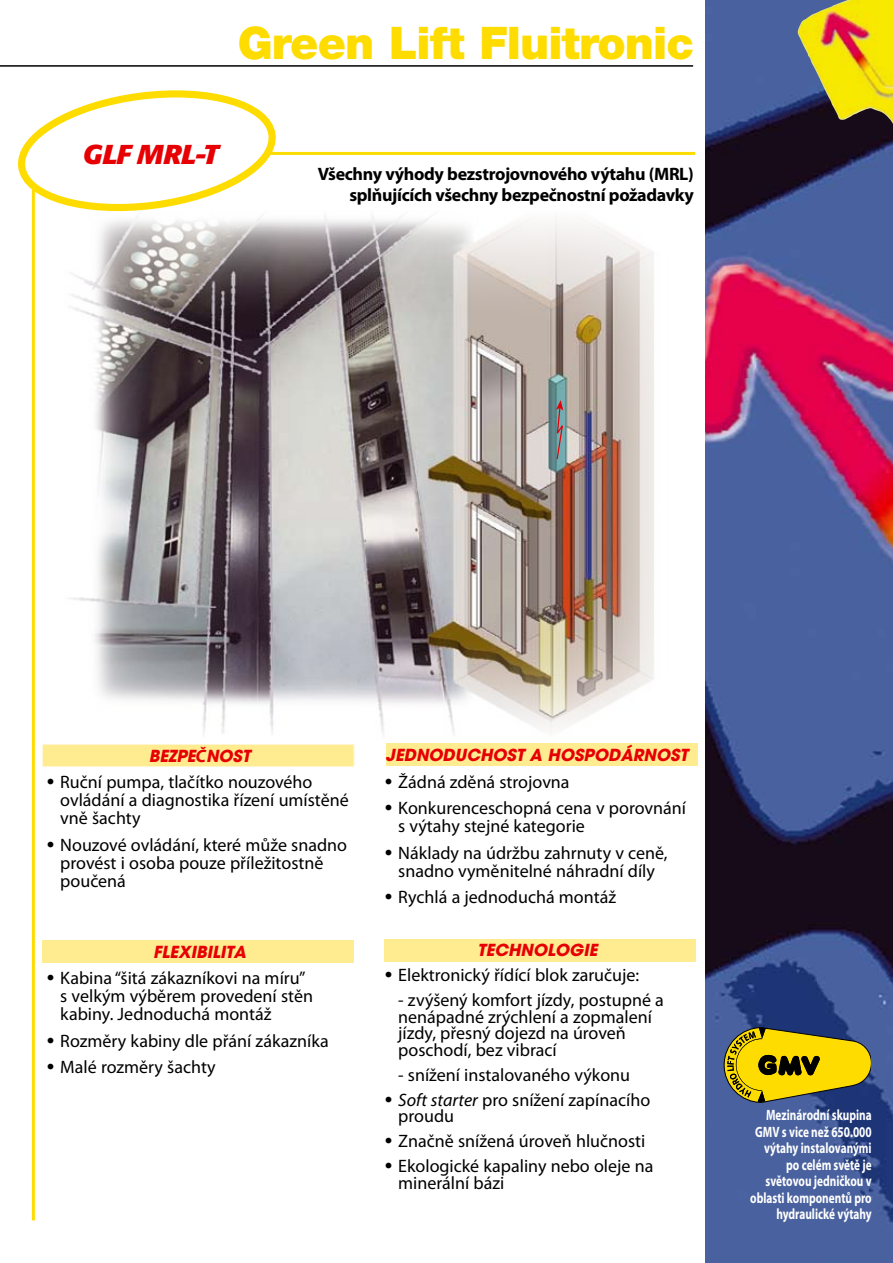
<style>
.page{position:relative;width:893px;height:1263px;background:#fff}
.page>*{position:absolute;margin:0;border:0;box-sizing:border-box;transform-origin:0 0}
.t1{font:900 45px "Helvetica Neue";letter-spacing:-.02em;color:#ffdc00}
.t2{font:italic 700 27px "Formata";letter-spacing:-.01em;color:#e60004;scale:1.04 1}
.t3{font:18px/18px "Myriad Pro";color:#000}
.t4{font:700 18px/21.8px "Myriad Pro";letter-spacing:-.02em;color:#000;text-align:right}
.t5{font:italic 700 16.5px "Avant Garde";color:#e60004}
.t6{font:700 15px/16.5px "Myriad Pro";color:#fff;text-align:right;scale:.75 1}
.s1{font-family:"Myriad Pro";font-size:18px}
.s2{font-family:"Helvetica"}
.s3{font-style:italic}
</style>
<div class="page">
<div style="left:386px;top:743px;width:311px;height:23px;background:#ffec91"></div>
<div style="left:384px;top:939px;width:311px;height:22px;background:#ffec91"></div>
<div style="left:43px;top:940px;width:311px;height:22px;background:#ffec91"></div>
<img style="left:706px;top:0;width:187px;height:1263px">
<hr style="left:32px;top:163px;width:3px;height:1057px;background:#ffdc00">
<svg style="left:18px;top:90px;width:269px;height:139px"></svg>
<hr style="left:267px;top:152px;width:428px;height:3px;background:#ffdc00">
<div style="left:43px;top:744px;width:311px;height:23px;background:#ffec91"></div>
<div style="left:43px;top:744px;width:311px;height:23px;border:1px solid #fff8d8"></div>
<hr style="left:0;top:65px;width:693px;height:2px;background:#000">
<svg style="left:723px;top:1027px;width:148px;height:76px;background:#a79822"></svg>
<img style="left:64px;top:210px;width:590px;height:524px">
<img style="left:797px;top:0;width:96px;height:178px">
<svg style="left:556px;top:400px;width:8px;height:60px"></svg>
<h1 class="t1" style="left:238px;top:16px;width:457px">Green Lift Fluitronic</h1>
<h2 class="t2" style="left:83px;top:138px;width:132px">GLF MRL-T</h2>
<p class="t4" style="left:318px;top:162px;width:377px">Všechny výhody bezstrojovnového výtahu (MRL) splňujících všechny bezpečnostní požadavky</p>
<p class="t5" style="left:149px;top:745px;width:103px">BEZPE<span class="s1">Č</span>NOST</p>
<p class="t3" style="left:60px;top:773px;width:290px;text-indent:-13px"><span class="s2">•</span> Ruční pumpa, tlačítko nouzového ovládání a diagnostika řízení umístěné vně šachty</p>
<p class="t3" style="left:60px;top:835px;width:288px;text-indent:-13px"><span class="s2">•</span> Nouzové ovládání, které může snadno provést i osoba pouze příležitostně poučená</p>
<p class="t5" style="left:153px;top:941px;width:94px">FLEXIBILITA</p>
<p class="t3" style="left:60px;top:969px;width:254px;text-indent:-13px"><span class="s2">•</span> Kabina “šitá zákazníkovi na míru” s velkým výběrem provedení stěn kabiny. Jednoduchá montáž</p>
<p class="t3" style="left:48px;top:1031px;width:283px"><span class="s2">•</span> Rozměry kabiny dle přání zákazníka</p>
<p class="t3" style="left:48px;top:1058px;width:170px"><span class="s2">•</span> Malé rozměry šachty</p>
<p class="t5" style="left:385px;top:745px;width:304px">JEDNODUCHOST A HOSPODÁRNOST</p>
<p class="t3" style="left:385px;top:772px;width:186px"><span class="s2">•</span> Žádná zděná strojovna</p>
<p class="t3" style="left:398px;top:799px;width:289px;text-indent:-13px"><span class="s2">•</span> Konkurenceschopná cena v porovnání s výtahy stejné kategorie</p>
<p class="t3" style="left:385px;top:843px;width:284px;text-align:center"><span class="s2">•</span> Náklady na údržbu zahrnuty v ceně, snadno vyměnitelné náhradní díly</p>
<p class="t3" style="left:385px;top:888px;width:232px"><span class="s2">•</span> Rychlá a jednoduchá montáž</p>
<p class="t5" style="left:477px;top:940px;width:121px">TECHNOLOGIE</p>
<p class="t3" style="left:385px;top:966px;width:255px"><span class="s2">•</span> Elektronický řídící blok zaručuje:</p>
<p class="t3" style="left:398px;top:992px;width:267px;line-height:16.5px">- zvýšený komfort jízdy, postupné a nenápadné zrýchlení a zopmalení jízdy, přesný dojezd na úroveň poschodí, bez vibrací</p>
<p class="t3" style="left:398px;top:1066px;width:233px">- snížení instalovaného výkonu</p>
<p class="t3" style="left:398px;top:1091px;width:253px;line-height:16.5px;text-indent:-13px"><span class="s2">•</span> <span class="s3">Soft starter</span> pro snížení zapínacího proudu</p>
<p class="t3" style="left:385px;top:1132px;width:261px"><span class="s2">•</span> Značně snížená úroveň hlučnosti</p>
<p class="t3" style="left:398px;top:1158px;width:257px;line-height:16.5px;text-indent:-13px"><span class="s2">•</span> Ekologické kapaliny nebo oleje na minerální bázi</p>
<p class="t6" style="left:750px;top:1106px;width:163px">Mezinárodní skupina<br>GMV s vice než 650.000 výtahy instalovanými po celém světě je světovou jedničkou v oblasti komponentů pro hydraulické výtahy</p>
</div>
